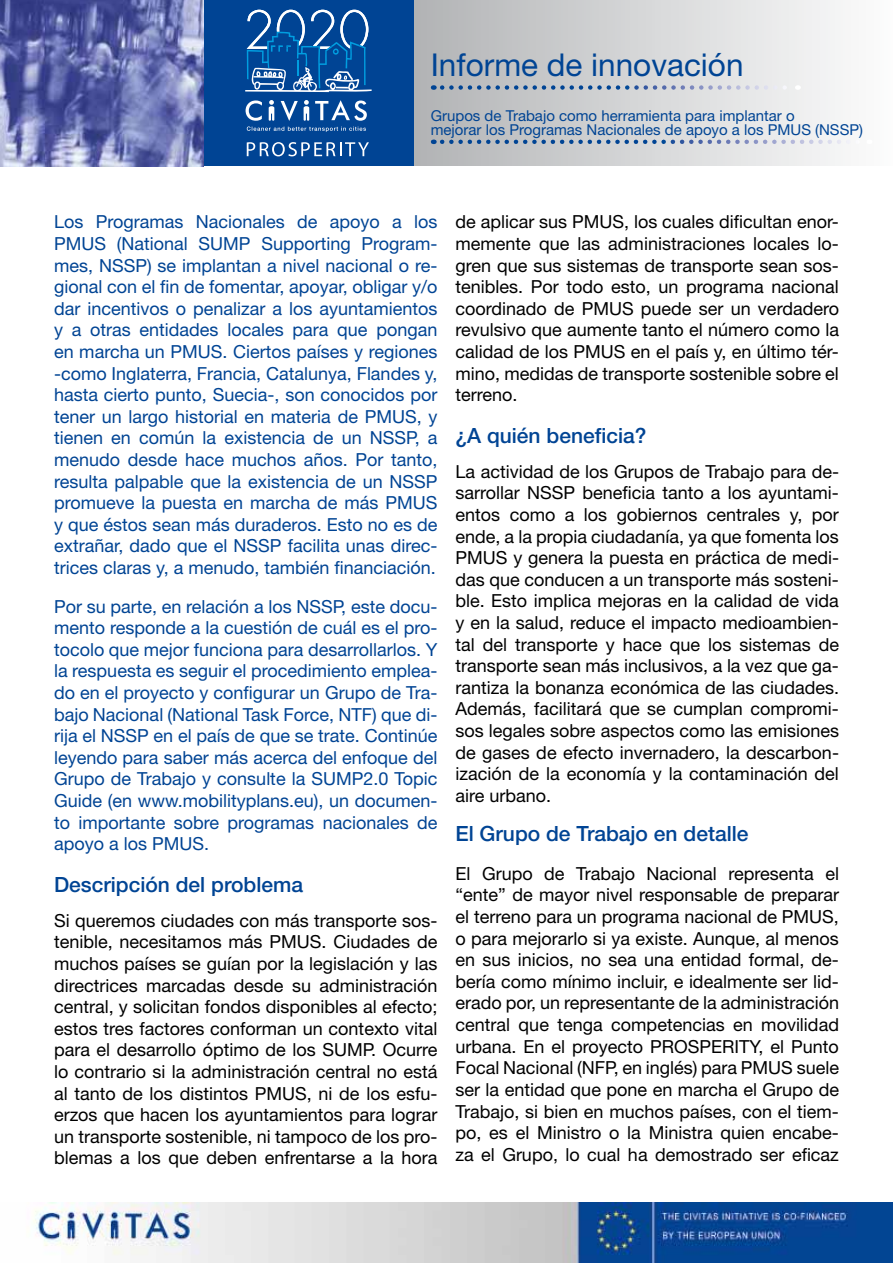
<style>
.page{position:relative;width:893px;height:1263px;background:#fff}
.page>*{position:absolute;margin:0;border:0;box-sizing:border-box;transform-origin:0 0}
.t1{font:31.5px "Helvetica Neue LT Pro";color:#004494}
.t2{font:500 21px "Helvetica Neue LT Pro";color:#004494}
.t3{font:18px/21.6px "Helvetica Neue LT Pro";color:#000;text-align:justify}
.t4{font:18px/21.6px "Helvetica Neue LT Pro";color:#004494;text-align:justify}
.t5{font:15px/13.5px "Helvetica Neue LT Pro";color:#004494}
</style>
<div class="page">
<img style="left:33px;top:1203px;width:860px;height:60px">
<div style="left:413px;top:0;width:480px;height:165px;background:linear-gradient(to right,#b1b3b5,#fdfdfd)"></div>
<div style="left:200px;top:0;width:214px;height:165px;background:#004494"></div>
<img style="left:0;top:0;width:203px;height:166px">
<svg style="left:246px;top:100px;width:121px;height:32px"></svg>
<svg style="left:245px;top:10px;width:127px;height:82px"></svg>
<svg style="left:247px;top:142px;width:122px;height:14px"></svg>
<svg style="left:442px;top:85px;width:356px;height:5px;background:#a5b3c8"></svg>
<svg style="left:442px;top:140px;width:428px;height:4px;background:#9fb0c8"></svg>
<h1 class="t1" style="left:431px;top:46px;width:314px">Informe de innovación</h1>
<p class="t5" style="left:431px;top:109px;width:434px">Grupos de Trabajo como herramienta para implantar o<br>mejorar los Programas Nacionales de apoyo a los PM US (NSSP)</p>
<p class="t4" style="left:54px;top:211px;width:385px">Los Programas Nacionales de apoyo a los PM US (National SUM P Supporting Program&shy;mes, NSSP) se implantan a nivel nacional o re&shy;gional con el fin de fomentar, apoyar, obligar y/o dar incentivos o penalizar a los ayuntamientos y a otras entidades locales para que pongan en marcha un PM US. Ciertos países y regiones -como Inglaterra, Francia, Catalunya, Flandes y, hasta cierto punto, Suecia-, son conocidos por tener un largo historial en materia de PM US, y tienen en común la existencia de un NSSP, a menudo desde hace muchos años. Por tanto, resulta palpable que la existencia de un NSSP promueve la puesta en marcha de más PM US y que éstos sean más duraderos. Esto no es de extrañar, dado que el NSSP facilita unas direc&shy;trices claras y, a menudo, también financiación.</p>
<p class="t4" style="left:54px;top:595px;width:385px">Por su parte, en relación a los NSSP, este docu&shy;mento responde a la cuestión de cuál es el pro&shy;tocolo que mejor funciona para desarrollarlos. Y la respuesta es seguir el procedimiento emplea&shy;do en el proyecto y configurar un Grupo de Tra&shy;bajo Nacional (National Task Force, NTF) que di&shy;rija el NSSP en el país de que se trate. Continúe leyendo para saber más acerca del enfoque del Grupo de Trabajo y consulte la SUM P2.0 Topic Guide (en www.mobilityplans.eu), un documen&shy;to importante sobre programas nacionales de apoyo a los PM US.</p>
<p class="t2" style="left:54px;top:872px;width:250px">Descripción del problema</p>
<p class="t3" style="left:54px;top:909px;width:385px">Si queremos ciudades con más transporte sos&shy;tenible, necesitamos más PM US. Ciudades de muchos países se guían por la legislación y las directrices marcadas desde su administración central, y solicitan fondos disponibles al efecto; estos tres factores conforman un contexto vital para el desarrollo óptimo de los SUM P. Ocurre lo contrario si la administración central no está al tanto de los distintos PM US, ni de los esfu&shy;erzos que hacen los ayuntamientos para lograr un transporte sostenible, ni tampoco de los pro&shy;blemas a los que deben enfrentarse a la hora</p>
<p class="t3" style="left:455px;top:211px;width:385px">de aplicar sus PM US, los cuales dificultan enor&shy;memente que las administraciones locales lo&shy;gren que sus sistemas de transporte sean sos&shy;tenibles. Por todo esto, un programa nacional coordinado de PM US puede ser un verdadero revulsivo que aumente tanto el número como la calidad de los PM US en el país y, en último tér&shy;mino, medidas de transporte sostenible sobre el terreno.</p>
<p class="t2" style="left:455px;top:423px;width:193px">¿A quién beneficia?</p>
<p class="t3" style="left:455px;top:460px;width:385px">La actividad de los Grupos de Trabajo para de&shy;sarrollar NSSP beneficia tanto a los ayuntami&shy;entos como a los gobiernos centrales y, por ende, a la propia ciudadanía, ya que fomenta los PM US y genera la puesta en práctica de medi&shy;das que conducen a un transporte más sosteni&shy;ble. Esto implica mejoras en la calidad de vida y en la salud, reduce el impacto medioambien&shy;tal del transporte y hace que los sistemas de transporte sean más inclusivos, a la vez que ga&shy;rantiza la bonanza económica de las ciudades.<br>Además, facilitará que se cumplan compromi&shy;sos legales sobre aspectos como las emisiones de gases de efecto invernadero, la descarbon&shy;ización de la economía y la contaminación del aire urbano.</p>
<p class="t2" style="left:455px;top:821px;width:294px">El Grupo de Trabajo en detalle</p>
<p class="t3" style="left:455px;top:862px;width:385px">El Grupo de Trabajo Nacional representa el “ente” de mayor nivel responsable de preparar el terreno para un programa nacional de PM US, o para mejorarlo si ya existe. Aunque, al menos en sus inicios, no sea una entidad formal, de&shy;bería como mínimo incluir, e idealmente ser lid&shy;erado por, un representante de la administración central que tenga competencias en movilidad urbana. En el proyecto PROSPERITY, el Punto Focal Nacional (NFP, en inglés) para PM US suele ser la entidad que pone en marcha el Grupo de Trabajo, si bien en muchos países, con el tiem&shy;po, es el M inistro o la M inistra quien encabe&shy;za el Grupo, lo cual ha demostrado ser eficaz</p>
</div>
